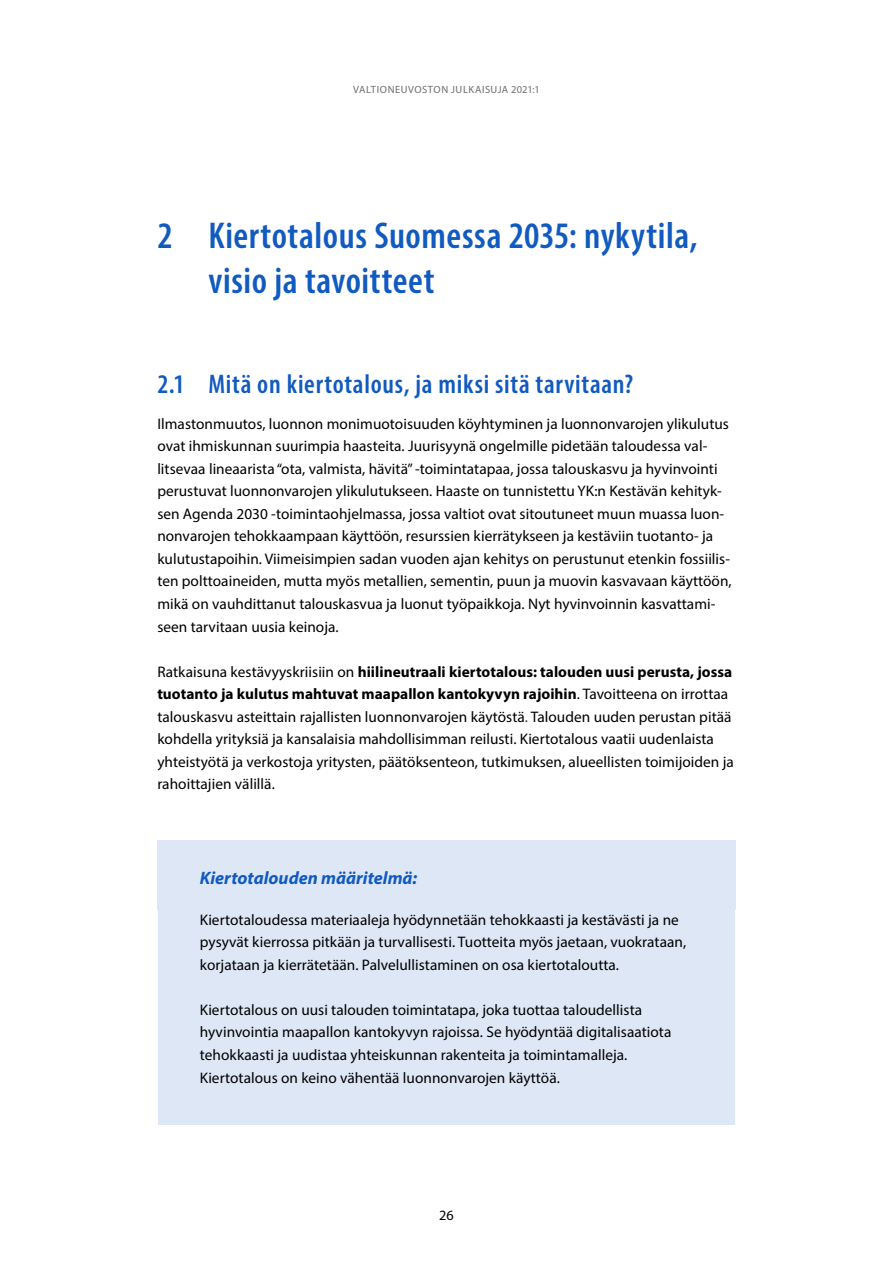
<style>
.page{position:relative;width:893px;height:1263px;background:#fff}
.page>*{position:absolute;margin:0;border:0;box-sizing:border-box;transform-origin:0 0}
.Otsikko_1{font:600 condensed 37.5px/45.2px "Myriad Pro";letter-spacing:.015em;color:#115ac0}
.t1{font:600 condensed 27px "Myriad Pro";letter-spacing:.03em;color:#115ac0}
.laatikko-otsikko{font:italic 700 18px "Myriad Pro";color:#115ac0}
._01_Leipä_1__kpl{font:15.3px/22.5px "Myriad Pro";letter-spacing:.005em;color:#000}
.Laatikkoteksti{font:15.3px/22.5px "Myriad Pro";letter-spacing:.005em;color:#000}
._01_Leipä_seuraavat{font:15.3px/22.5px "Myriad Pro";letter-spacing:.005em;color:#000}
.t2{font:14.25px "Myriad Pro";color:#000}
.t3{font:10.5px "Myriad Pro";letter-spacing:.01em;color:#6e6e6d}
.s1{font-weight:700}
.s2{color:#363e41}
</style>
<div class="page">
<div style="left:157px;top:840px;width:579px;height:70px;background:#dee7f6"></div>
<div style="left:158px;top:892px;width:577px;height:120px;background:#dee7f6"></div>
<div style="left:158px;top:982px;width:577px;height:143px;background:#dee7f6"></div>
<p class="t3" style="left:353px;top:83px;width:14px">Valtioneuvoston</p>
<p class="t3" style="left:451px;top:83px;width:7px">julkaisuja</p>
<p class="t3" style="left:511px;top:83px;width:30px">2021:1</p>
<h1 class="Otsikko_1" style="left:208px;top:212px;width:491px;text-indent:-51px">2 Kiertotalous Suomessa 2035: nykytila, visio ja tavoitteet</h1>
<p class="t1" style="left:157px;top:367px;width:477px">2.1 Mitä on kiertotalous, ja miksi sitä tarvitaan?</p>
<p class="_01_Leipä_1__kpl" style="left:157px;top:412px;width:576px">Ilmastonmuutos, luonnon monimuotoisuuden köyhtyminen ja luonnonvarojen ylikulutus ovat ihmiskunnan suurimpia haasteita. Juurisyynä ongelmille pidetään taloudessa val&shy;litsevaa lineaarista “ota, valmista, hävitä” -toimintatapaa, jossa talouskasvu ja hyvinvointi perustuvat luonnonvarojen ylikulutukseen. Haaste on tunnistettu YK:n Kestävän kehityk&shy;sen Agenda 2030 -toimintaohjelmassa, jossa valtiot ovat sitoutuneet muun muassa luon&shy;nonvarojen tehokkaampaan käyttöön, resurssien kierrätykseen ja kestäviin tuotanto- ja kulutustapoihin. Viimeisimpien sadan vuoden ajan kehitys on perustunut etenkin fossiilis&shy;ten polttoaineiden, mutta myös metallien, sementin, puun ja muovin kasvavaan käyttöön, mikä on vauhdittanut talouskasvua ja luonut työpaikkoja. Nyt hyvinvoinnin kasvattami&shy;seen tarvitaan uusia keinoja.</p>
<p class="_01_Leipä_seuraavat" style="left:157px;top:660px;width:578px">Ratkaisuna kestävyyskriisiin on <span class="s1">hiilineutraali kiertotalous: talouden uusi perusta, jossa tuotanto ja kulutus mahtuvat maapallon kantokyvyn rajoihin</span>. Tavoitteena on irrottaa talouskasvu asteittain rajallisten luonnonvarojen käytöstä<span class="s2">.</span> Talouden uuden perustan pitää kohdella yrityksiä ja kansalaisia mahdollisimman reilusti. Kiertotalous vaatii uudenlaista yhteistyötä ja verkostoja yritysten, päätöksenteon, tutkimuksen, alueellisten toimijoiden ja rahoittajien välillä.</p>
<p class="laatikko-otsikko" style="left:200px;top:866px;width:219px">Kiertotalouden määritelmä:</p>
<p class="Laatikkoteksti" style="left:200px;top:908px;width:488px">Kiertotaloudessa materiaaleja hyödynnetään tehokkaasti ja kestävästi ja ne pysyvät kierrossa pitkään ja turvallisesti. Tuotteita myös jaetaan, vuokrataan, korjataan ja kierrätetään. Palvelullistaminen on osa kiertotaloutta.</p>
<p class="Laatikkoteksti" style="left:200px;top:998px;width:473px">Kiertotalous on uusi talouden toimintatapa, joka tuottaa taloudellista hyvinvointia maapallon kantokyvyn rajoissa. Se hyödyntää digitalisaatiota tehokkaasti ja uudistaa yhteiskunnan rakenteita ja toimintamalleja.<br>Kiertotalous on keino vähentää luonnonvarojen käyttöä.</p>
<p class="t2" style="left:439px;top:1206px;width:16px">26</p>
</div>
